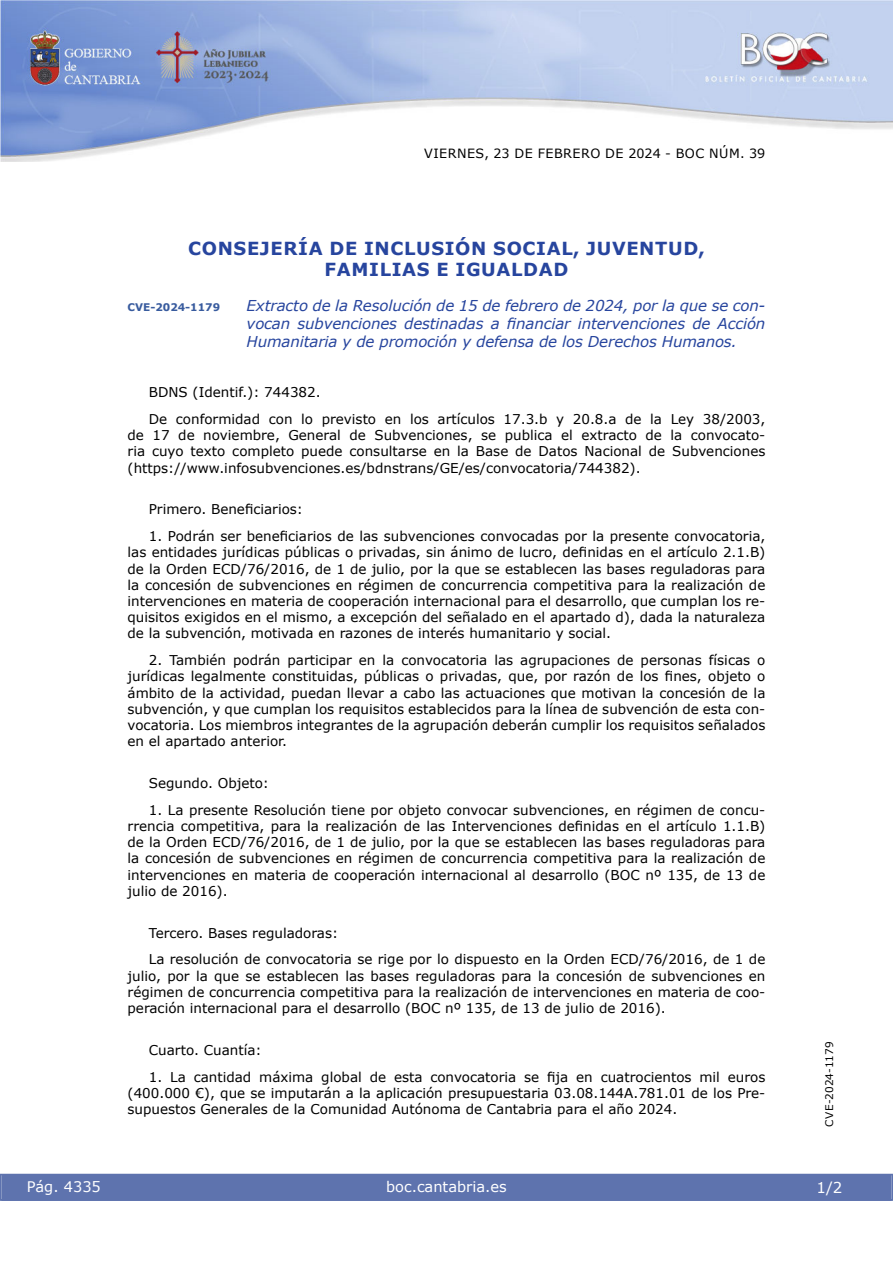
<style>
.page{position:relative;width:893px;height:1263px;background:#fff}
.page>*{position:absolute;margin:0;border:0;box-sizing:border-box;transform-origin:0 0}
.emisor_text2{font:700 18px/21px "Verdana";letter-spacing:.035em;color:#27459e;text-align:center}
.Titulo_text{font:15px/18px "Verdana Italic 2";letter-spacing:-.01em;color:#27459e;text-align:justify}
.t1{font:15px "Verdana 2";color:#fff}
.t2{font:14.55px "Verdana 2";color:#fff}
.inicio_de_parrafo{font:13.5px/16.2px "Verdana 2";color:#000;text-align:justify}
.inicio_de_parrafo-2{font:13.5px "Verdana";color:#000}
.t3{font:12.75px "Verdana 2";letter-spacing:.035em;color:#000}
.t4{font:10.5px "Verdana 2";color:#000}
.Titulo_text-2{font:700 10.5px "Verdana";color:#385b9e}
.s1{font-family:"Verdana";font-style:italic}
.s2{font-family:"Verdana"}
</style>
<div class="page">
<img style="left:0;top:0;width:893px;height:161px">
<div style="left:1px;top:1174px;width:890px;height:27px;background:#5e73ae"></div>
<p class="t3" style="left:424px;top:144px;width:342px">VIERNES, 23 DE FEBRERO DE 2024 - BOC NÚM. 39</p>
<p class="emisor_text2" style="left:188px;top:238px;width:518px">CONSEJERÍA DE INCLUSIÓN SOCIAL, JUVENTUD,<br>FAMILIAS E IGUALDAD</p>
<p class="Titulo_text-2" style="left:128px;top:300px;width:94px">CVE-2024-1179</p>
<p class="Titulo_text" style="left:247px;top:296px;width:520px">Extracto de la Resolución de 15 de febrero de 2024, por la que se con&shy;<span class="s1">vocan subvenciones destinadas a financiar intervenciones de Acción </span>Humanitaria y de promoción y defensa de los Derechos Humanos.</p>
<p class="inicio_de_parrafo" style="left:149px;top:384px;width:173px">BDNS (Identif.): 744382.</p>
<p class="inicio_de_parrafo" style="left:128px;top:411px;width:639px;text-indent:21px">De conformidad con lo previsto en los artículos 17.3.b y 20.8.a de la Ley 38/2003, de 17 de noviembre, General de Subvenciones, se publica el extracto de la convocato&shy;ria cuyo texto completo puede consultarse en la Base de Datos Nacional de Subvenciones (https://www.infosubvenciones.es/bdnstrans/GE/es/convocatoria/744382).</p>
<p class="inicio_de_parrafo-2" style="left:149px;top:500px;width:156px">Primero. Beneficiarios:</p>
<p class="inicio_de_parrafo" style="left:128px;top:528px;width:639px;text-indent:21px"><span class="s2">1. Podrán ser beneficiarios de las subvenciones convocadas por la presente convocatoria, las entidades jurídicas públicas o privadas, sin ánimo de lucro, definidas en el artículo 2.1.B) </span>de la Orden ECD/76/2016, de 1 de julio, por la que se establecen las bases reguladoras para la concesión de subvenciones en régimen de concurrencia competitiva para la realización de intervenciones en materia de cooperación internacional para el desarrollo, que cumplan los re&shy;quisitos exigidos en el mismo, a excepción del señalado en el apartado d), dada la naturaleza de la subvención, motivada en razones de interés humanitario y social.</p>
<p class="inicio_de_parrafo" style="left:128px;top:652px;width:639px;text-indent:21px">2. También podrán participar en la convocatoria las agrupaciones de personas físicas o <span class="s2">jurídicas legalmente constituidas, públicas o privadas, que, por razón de los fines, objeto o </span>ámbito de la actividad, puedan llevar a cabo las actuaciones que motivan la concesión de la subvención, y que cumplan los requisitos establecidos para la línea de subvención de esta con&shy;vocatoria. Los miembros integrantes de la agrupación deberán cumplir los requisitos señalados en el apartado anterior.</p>
<p class="inicio_de_parrafo" style="left:149px;top:775px;width:122px">Segundo. Objeto:</p>
<p class="inicio_de_parrafo" style="left:128px;top:802px;width:639px;text-indent:21px">1. La presente Resolución tiene por objeto convocar subvenciones, en régimen de concu&shy;<span class="s2">rrencia competitiva, para la realización de las Intervenciones definidas en el artículo 1.1.B) </span>de la Orden ECD/76/2016, de 1 de julio, por la que se establecen las bases reguladoras para la concesión de subvenciones en régimen de concurrencia competitiva para la realización de intervenciones en materia de cooperación internacional al desarrollo (BOC nº 135, de 13 de julio de 2016).</p>
<p class="inicio_de_parrafo" style="left:149px;top:924px;width:191px">Tercero. Bases reguladoras:</p>
<p class="inicio_de_parrafo" style="left:128px;top:951px;width:639px;text-indent:21px">La resolución de convocatoria se rige por lo dispuesto en la Orden ECD/76/2016, de 1 de julio, por la que se establecen las bases reguladoras para la concesión de subvenciones en régimen de concurrencia competitiva para la realización de intervenciones en materia de coo&shy;peración internacional para el desarrollo (BOC nº 135, de 13 de julio de 2016).</p>
<p class="inicio_de_parrafo" style="left:149px;top:1041px;width:114px">Cuarto. Cuantía:</p>
<p class="inicio_de_parrafo" style="left:128px;top:1068px;width:639px;text-indent:21px"><span class="s2">1. La cantidad máxima global de esta convocatoria se fija en cuatrocientos mil euros </span>(400.000 €), que se imputarán a la aplicación presupuestaria 03.08.144A.781.01 de los Pre&shy;supuestos Generales de la Comunidad Autónoma de Cantabria para el año 2024.</p>
<p class="t2" style="left:27px;top:1177px;width:76px">Pág. 4335</p>
<p class="t2" style="left:386px;top:1177px;width:122px">boc.cantabria.es</p>
<p class="t4" style="left:822px;top:1126px;width:87px;rotate:-90deg">CVE-2024-1179</p>
<p class="t1" style="left:816px;top:1177px;width:27px">1/2</p>
</div>
